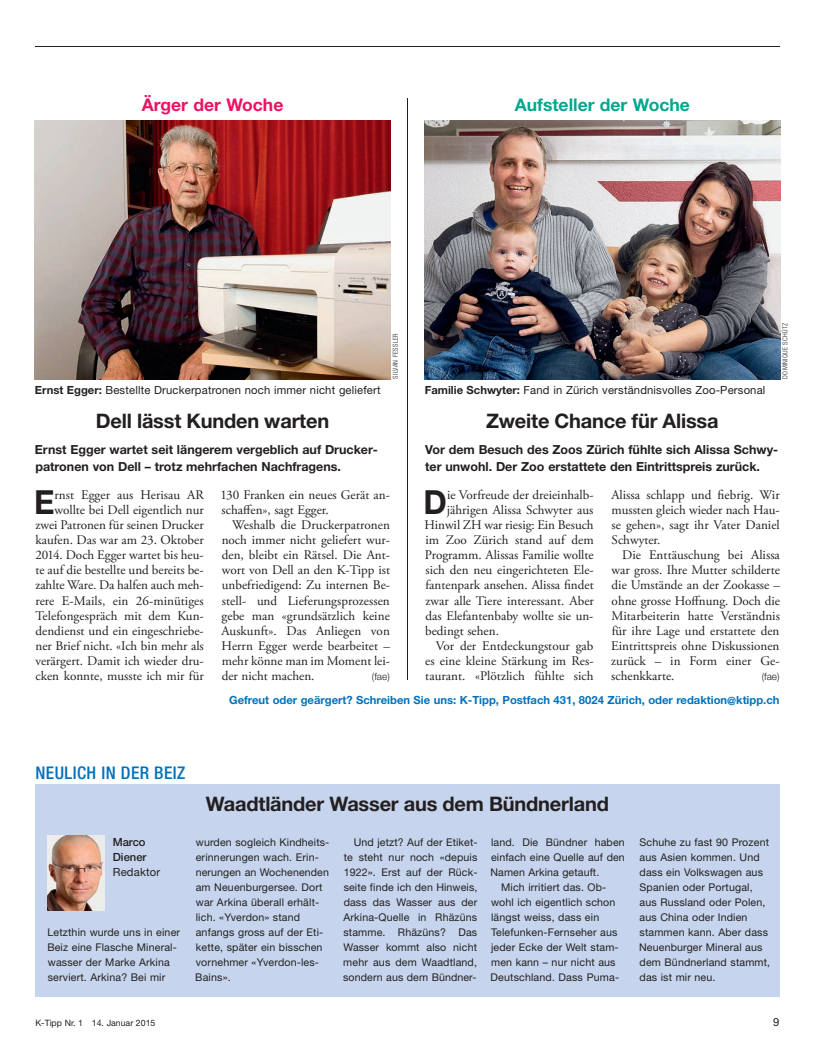
<style>
.page{position:relative;width:815px;height:1053px;background:#fff}
.page>*{position:absolute;margin:0;border:0;box-sizing:border-box;transform-origin:0 0}
.t1{font:700 33.25px "Helvetica Neue LT Std";color:#231f20;scale:.95 1}
.t2{font:700 20px "Helvetica Neue LT Std";letter-spacing:-.01em;color:#231f20}
.t3{font:700 17.5px "Helvetica Neue LT Std";color:#00a78e}
.t4{font:500 condensed 17.5px "Helvetica Neue LT Std";letter-spacing:.025em;color:#0072bc}
.t5{font:700 17.5px "Helvetica Neue LT Std";color:#ec1163}
.t6{font:13.12px/15px "Adobe Garamond Pro";color:#231f20;text-align:justify}
.t7{font:700 12.5px/16.2px "Helvetica Neue LT Std";color:#231f20}
.t8{font:11.25px "Helvetica Neue LT Std";letter-spacing:.015em;color:#231f20}
.t9{font:700 11.25px "Helvetica Neue LT Std";color:#0072bc}
.t10{font:500 11.25px/15.1px "Helvetica Neue LT Std";color:#231f20}
.t11{font:10.62px/15px "Helvetica Neue LT Std";letter-spacing:.015em;color:#231f20}
.t12{font:300 10px "Helvetica Neue LT Std";color:#231f20}
.t13{font:8.75px "Helvetica Neue LT Std";color:#231f20}
.t14{font:300 condensed 6.88px "Helvetica Neue LT Std";letter-spacing:.05em;color:#231f20}
.s1{font-weight:700}
</style>
<div class="page">
<hr style="left:35px;top:46px;width:745px;height:1px;background:#231f20">
<div style="left:35px;top:784px;width:745px;height:212px;background:#c6d5ed"></div>
<hr style="left:407px;top:99px;width:1px;height:581px;background:#231f20">
<img style="left:48px;top:835px;width:57px;height:75px">
<img style="left:35px;top:120px;width:355px;height:259px">
<img style="left:425px;top:120px;width:355px;height:259px">
<h3 class="t5" style="left:142px;top:99px;width:143px">Ärger der Woche</h3>
<h3 class="t3" style="left:515px;top:99px;width:176px">Aufsteller der Woche</h3>
<p class="t14" style="left:393px;top:378px;width:47px;rotate:-90deg">SILVAN FESSLER</p>
<p class="t14" style="left:783px;top:378px;width:57px;rotate:-90deg">DOMINIQUE SCHÜTZ</p>
<p class="t8" style="left:35px;top:385px;width:347px"><span class="s1">Ernst Egger:</span> Bestellte Druckerpatronen noch immer nicht geliefert</p>
<p class="t8" style="left:425px;top:385px;width:342px"><span class="s1">Familie Schwyter:</span> Fand in Zürich verständnisvolles Zoo-Personal</p>
<h2 class="t2" style="left:96px;top:414px;width:235px">Dell lässt Kunden warten</h2>
<p class="t7" style="left:35px;top:443px;width:345px">Ernst Egger wartet seit längerem vergeblich auf Drucker&shy;patronen von Dell – trotz mehrfachen Nachfragens.</p>
<h1 class="t1" style="left:34px;top:490px;width:23px">E</h1>
<p class="t6" style="left:35px;top:488px;width:170px;text-align:right">rnst Egger aus Herisau AR wollte bei Dell eigentlich nur zwei Patronen für seinen Drucker kaufen. Das war am 23. Oktober<br>2014. Doch Egger wartet bis heu&shy;te auf die bestellte und bereits be&shy;zahlte Ware. Da halfen auch meh&shy;rere E-Mails, ein 26-minütiges<br>Telefongespräch mit dem Kun&shy;dendienst und ein eingeschriebe&shy;ner Brief nicht. «Ich bin mehr als verärgert. Damit ich wieder dru&shy;cken konnte, musste ich mir für</p>
<p class="t6" style="left:222px;top:488px;width:170px">130 Franken ein neues Gerät an&shy;schaffen», sagt Egger.</p>
<p class="t6" style="left:222px;top:518px;width:170px;text-indent:11px">Weshalb die Druckerpatronen noch immer nicht geliefert wur&shy;den, bleibt ein Rätsel. Die Ant&shy;wort von Dell an den K-Tipp ist unbefriedigend: Zu internen Be&shy;stell- und Lieferungsprozessen gebe man «grundsätzlich keine Auskunft». Das Anliegen von Herrn Egger werde bearbeitet – mehr könne man im Moment lei&shy;der nicht machen.</p>
<p class="t12" style="left:372px;top:672px;width:19px">(fae)</p>
<h2 class="t2" style="left:486px;top:413px;width:234px">Zweite Chance für Alissa</h2>
<p class="t7" style="left:425px;top:443px;width:355px">Vor dem Besuch des Zoos Zürich fühlte sich Alissa Schwy&shy;ter unwohl. Der Zoo erstattete den Eintrittspreis zurück.</p>
<h1 class="t1" style="left:424px;top:490px;width:26px">D</h1>
<p class="t6" style="left:447px;top:488px;width:148px">ie Vorfreude der dreieinhalb-</p>
<p class="t6" style="left:611px;top:488px;width:170px">Alissa schlapp und fiebrig. Wir mussten gleich wieder nach Hau&shy;se gehen», sagt ihr Vater Daniel Schwyter.</p>
<p class="t6" style="left:611px;top:549px;width:170px;text-indent:11px">Die Enttäuschung bei Alissa war gross. Ihre Mutter schilderte die Umstände an der Zookasse – ohne grosse Hoffnung. Doch die Mitarbeiterin hatte Verständnis für ihre Lage und erstattete den Eintrittspreis ohne Diskussionen zurück – in Form einer Ge&shy;schenkkarte.</p>
<p class="t6" style="left:447px;top:503px;width:148px">jährigen Alissa Schwyter aus</p>
<p class="t6" style="left:424px;top:518px;width:171px">Hinwil ZH war riesig: Ein Besuch</p>
<p class="t6" style="left:425px;top:534px;width:170px">im Zoo Zürich stand auf dem</p>
<p class="t6" style="left:425px;top:549px;width:170px">Programm. Alissas Familie wollte</p>
<p class="t6" style="left:425px;top:564px;width:170px">sich den neu eingerichteten Ele-</p>
<p class="t6" style="left:425px;top:579px;width:170px">fantenpark ansehen. Alissa findet</p>
<p class="t6" style="left:425px;top:594px;width:170px">zwar alle Tiere interessant. Aber</p>
<p class="t6" style="left:426px;top:609px;width:169px">das Elefantenbaby wollte sie un-</p>
<p class="t6" style="left:425px;top:624px;width:75px">bedingt sehen.</p>
<p class="t6" style="left:436px;top:639px;width:159px">Vor der Entdeckungstour gab</p>
<p class="t6" style="left:425px;top:654px;width:170px">es eine kleine Stärkung im Res-</p>
<p class="t6" style="left:425px;top:669px;width:170px">taurant. «Plötzlich fühlte sich</p>
<p class="t12" style="left:762px;top:672px;width:19px">(fae)</p>
<p class="t9" style="left:229px;top:695px;width:552px">Gefreut oder geärgert? Schreiben Sie uns: K-Tipp, Postfach 431, 8024 Zürich, oder redaktion@ktipp.ch</p>
<h3 class="t4" style="left:35px;top:766px;width:151px">NEULICH IN DER BEIZ</h3>
<p class="t10" style="left:113px;top:835px;width:35px">Marco<br>Diener</p>
<p class="t8" style="left:113px;top:867px;width:49px">Redaktor</p>
<p class="t11" style="left:47px;top:925px;width:134px">Letzthin wurde uns in einer<br>Beiz eine Flasche Mineral&shy;wasser der Marke Arkina serviert. Arkina? Bei mir</p>
<h2 class="t2" style="left:206px;top:796px;width:404px">Waadtländer Wasser aus dem Bündnerland</h2>
<p class="t11" style="left:195px;top:835px;width:136px">wurden sogleich Kindheits&shy;erinnerungen wach. Erin&shy;nerungen an Wochenenden am Neuenburgersee. Dort war Arkina überall erhält&shy;lich. «Yverdon» stand anfangs gross auf der Eti&shy;kette, später ein bisschen vornehmer «Yverdon-les-<br>Bains».</p>
<p class="t11" style="left:343px;top:835px;width:136px;text-align:justify;text-indent:11px">Und jetzt? Auf der Etiket&shy;te steht nur noch «depuis 1922». Erst auf der Rück&shy;seite finde ich den Hinweis, dass das Wasser aus der Arkina-Quelle in Rhäzüns stamme. Rhäzüns? Das Wasser kommt also nicht mehr aus dem Waadtland, sondern aus dem Bündner-</p>
<p class="t11" style="left:491px;top:835px;width:135px">land. Die Bündner haben</p>
<p class="t11" style="left:491px;top:850px;width:135px">einfach eine Quelle auf den</p>
<p class="t11" style="left:491px;top:865px;width:110px">Namen Arkina getauft.</p>
<p class="t11" style="left:501px;top:880px;width:107px">Mich irritiert das. Ob-</p>
<p class="t11" style="left:491px;top:895px;width:126px">wohl ich eigentlich schon</p>
<p class="t11" style="left:491px;top:910px;width:110px">längst weiss, dass ein</p>
<p class="t11" style="left:491px;top:925px;width:128px">Telefunken-Fernseher aus</p>
<p class="t11" style="left:491px;top:940px;width:129px">jeder Ecke der Welt stam-</p>
<p class="t11" style="left:491px;top:955px;width:126px">men kann – nur nicht aus</p>
<p class="t11" style="left:491px;top:970px;width:130px">Deutschland. Dass Puma-</p>
<p class="t11" style="left:639px;top:835px;width:133px">Schuhe zu fast 90 Prozent aus Asien kommen. Und dass ein Volkswagen aus<br>Spanien oder Portugal, aus Russland oder Polen, aus China oder Indien stammen kann. Aber dass<br>Neuenburger Mineral aus dem Bündnerland stammt, das ist mir neu.</p>
<p class="t13" style="left:35px;top:1020px;width:121px">K-Tipp Nr. 1 14. Januar 2015</p>
<p class="t8" style="left:773px;top:1018px;width:8px">9</p>
</div>
